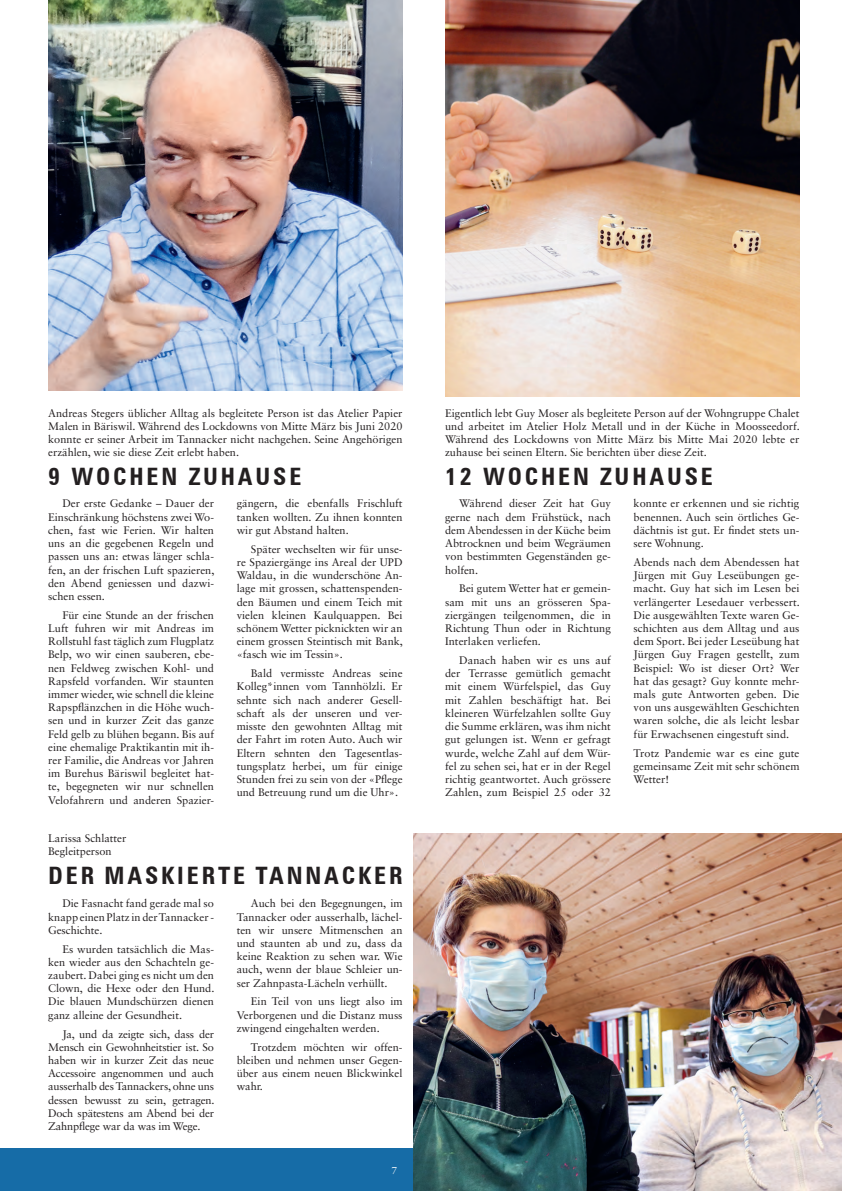
<style>
.page{position:relative;width:842px;height:1191px;background:#fff}
.page>*{position:absolute;margin:0;border:0;box-sizing:border-box;transform-origin:0 0}
.t1{font:700 condensed 24px "Zurich BT";letter-spacing:.12em;color:#231f20}
.t2{font:11px/13.2px "Sabon LT Std";color:#231f20;text-align:justify}
.t3{font:10px "Sabon LT Std";color:#fff}
</style>
<div class="page">
<div style="left:0;top:1148px;width:842px;height:43px;background:#166ca7"></div>
<img style="left:445px;top:0;width:354px;height:397px">
<img style="left:414px;top:833px;width:428px;height:358px">
<img style="left:48px;top:0;width:355px;height:390px">
<p class="t2" style="left:48px;top:406px;width:356px">Andreas Stegers üblicher Alltag als begleitete Person ist das Atelier Papier Malen in Bäriswil. Während des Lockdowns von Mitte März bis Juni 2020 konnte er seiner Arbeit im Tannacker nicht nachgehen. Seine Angehörigen erzählen, wie sie diese Zeit erlebt haben.</p>
<h1 class="t1" style="left:48px;top:462px;width:255px">9 WOCHEN ZUHAUSE</h1>
<p class="t2" style="left:48px;top:497px;width:168px;text-indent:14px">Der erste Gedanke – Dauer der Einschränkung höchstens zwei Wo&shy;chen, fast wie Ferien. Wir halten uns an die gegebenen Regeln und passen uns an: etwas länger schla&shy;fen, an der frischen Luft spazieren, den Abend geniessen und dazwi&shy;schen essen.</p>
<p class="t2" style="left:48px;top:608px;width:167px;text-indent:14px">Für eine Stunde an der frischen Luft fuhren wir mit Andreas im Rollstuhl fast täglich zum Flugplatz Belp, wo wir einen sauberen, ebe&shy;nen Feldweg zwischen Kohl- und Rapsfeld vorfanden. Wir staunten immer wieder, wie schnell die kleine Rapspflänzchen in die Höhe wuch&shy;sen und in kurzer Zeit das ganze Feld gelb zu blühen begann. Bis auf eine ehemalige Praktikantin mit ih&shy;rer Familie, die Andreas vor Jahren im Burehus Bäriswil begleitet hat&shy;te, begegneten wir nur schnellen Velofahrern und anderen Spazier-</p>
<p class="t2" style="left:237px;top:497px;width:167px">gängern, die ebenfalls Frischluft tanken wollten. Zu ihnen konnten wir gut Abstand halten.</p>
<p class="t2" style="left:237px;top:542px;width:168px;text-indent:14px">Später wechselten wir für unse&shy;re Spaziergänge ins Areal der UPD Waldau, in die wunderschöne An&shy;lage mit grossen, schattenspenden&shy;den Bäumen und einem Teich mit vielen kleinen Kaulquappen. Bei schönem Wetter picknickten wir an einem grossen Steintisch mit Bank, «fasch wie im Tessin».</p>
<p class="t2" style="left:237px;top:666px;width:167px;text-indent:14px">Bald vermisste Andreas seine Kolleg*innen vom Tannhölzli. Er sehnte sich nach anderer Gesell&shy;schaft als der unseren und ver&shy;misste den gewohnten Alltag mit der Fahrt im roten Auto. Auch wir Eltern sehnten den Tagesentlas&shy;tungsplatz herbei, um für einige Stunden frei zu sein von der «Pflege und Betreuung rund um die Uhr».</p>
<p class="t2" style="left:48px;top:831px;width:80px">Larissa Schlatter<br>Begleitperson</p>
<h1 class="t1" style="left:48px;top:861px;width:356px">DER MASKIERTE TANNACKER</h1>
<p class="t2" style="left:48px;top:896px;width:167px;text-indent:14px">Die Fasnacht fand gerade mal so knapp einen Platz in der Tannacker - Geschichte.</p>
<p class="t2" style="left:48px;top:942px;width:168px;text-indent:14px">Es wurden tatsächlich die Mas&shy;ken wieder aus den Schachteln ge&shy;zaubert. Dabei ging es nicht um den Clown, die Hexe oder den Hund.<br>Die blauen Mundschürzen dienen ganz alleine der Gesundheit.</p>
<p class="t2" style="left:48px;top:1027px;width:168px;text-indent:14px">Ja, und da zeigte sich, dass der Mensch ein Gewohnheitstier ist. So haben wir in kurzer Zeit das neue Accessoire angenommen und auch ausserhalb des Tannackers, ohne uns dessen bewusst zu sein, getragen.<br>Doch spätestens am Abend bei der Zahnpflege war da was im Wege.</p>
<p class="t2" style="left:237px;top:896px;width:167px;text-indent:14px">Auch bei den Begegnungen, im Tannacker oder ausserhalb, lächel&shy;ten wir unsere Mitmenschen an und staunten ab und zu, dass da keine Reaktion zu sehen war. Wie auch, wenn der blaue Schleier un&shy;ser Zahnpasta-Lächeln verhüllt.</p>
<p class="t2" style="left:237px;top:995px;width:167px;text-indent:14px">Ein Teil von uns liegt also im Verborgenen und die Distanz muss zwingend eingehalten werden.</p>
<p class="t2" style="left:237px;top:1040px;width:167px;text-indent:14px">Trotzdem möchten wir offen&shy;bleiben und nehmen unser Gegen&shy;über aus einem neuen Blickwinkel wahr.</p>
<p class="t3" style="left:391px;top:1164px;width:7px">7</p>
<p class="t2" style="left:445px;top:406px;width:356px">Eigentlich lebt Guy Moser als begleitete Person auf der Wohngruppe Chalet und arbeitet im Atelier Holz Metall und in der Küche in Moosseedorf.<br>Während des Lockdowns von Mitte März bis Mitte Mai 2020 lebte er zuhause bei seinen Eltern. Sie berichten über diese Zeit.</p>
<h1 class="t1" style="left:445px;top:462px;width:269px">12 WOCHEN ZUHAUSE</h1>
<p class="t2" style="left:445px;top:497px;width:167px;text-indent:14px">Während dieser Zeit hat Guy gerne nach dem Frühstück, nach dem Abendessen in der Küche beim Abtrocknen und beim Wegräumen von bestimmten Gegenständen ge&shy;holfen.</p>
<p class="t2" style="left:445px;top:582px;width:167px;text-indent:14px">Bei gutem Wetter hat er gemein&shy;sam mit uns an grösseren Spa&shy;ziergängen teilgenommen, die in Richtung Thun oder in Richtung Interlaken verliefen.</p>
<p class="t2" style="left:445px;top:653px;width:167px;text-indent:14px">Danach haben wir es uns auf der Terrasse gemütlich gemacht mit einem Würfelspiel, das Guy mit Zahlen beschäftigt hat. Bei kleineren Würfelzahlen sollte Guy die Summe erklären, was ihm nicht gut gelungen ist. Wenn er gefragt wurde, welche Zahl auf dem Wür&shy;fel zu sehen sei, hat er in der Regel richtig geantwortet. Auch grössere Zahlen, zum Beispiel 25 oder 32</p>
<p class="t2" style="left:634px;top:497px;width:167px">konnte er erkennen und sie richtig benennen. Auch sein örtliches Ge&shy;dächtnis ist gut. Er findet stets un&shy;sere Wohnung.</p>
<p class="t2" style="left:634px;top:555px;width:168px">Abends nach dem Abendessen hat Jürgen mit Guy Leseübungen ge&shy;macht. Guy hat sich im Lesen bei verlängerter Lesedauer verbessert.<br>Die ausgewählten Texte waren Ge&shy;schichten aus dem Alltag und aus dem Sport. Bei jeder Leseübung hat Jürgen Guy Fragen gestellt, zum Beispiel: Wo ist dieser Ort? Wer hat das gesagt? Guy konnte mehr&shy;mals gute Antworten geben. Die von uns ausgewählten Geschichten waren solche, die als leicht lesbar für Erwachsenen eingestuft sind.</p>
<p class="t2" style="left:634px;top:746px;width:167px">Trotz Pandemie war es eine gute gemeinsame Zeit mit sehr schönem Wetter!</p>
</div>
